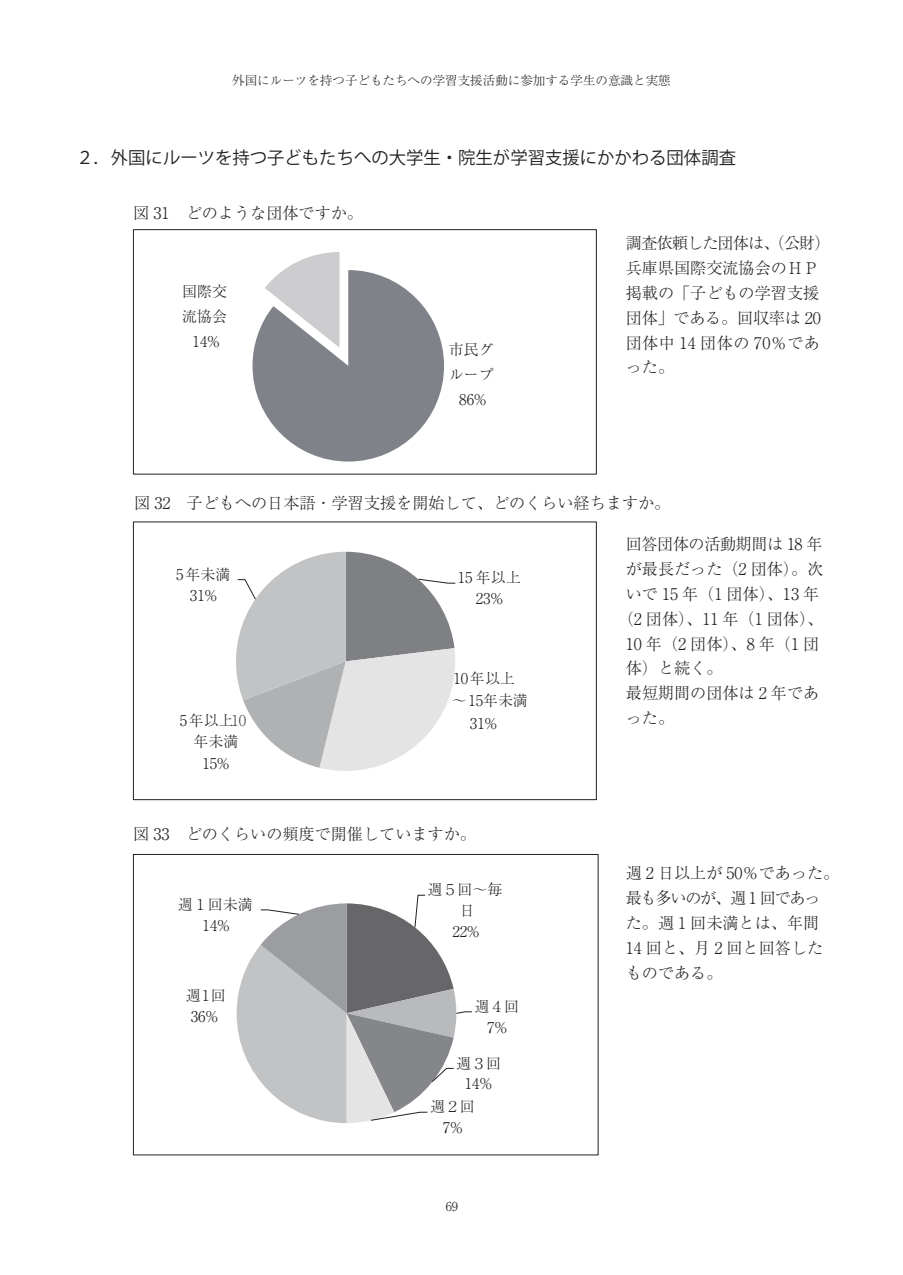
<style>
.page{position:relative;width:903px;height:1275px;background:#fff}
.page>*{position:absolute;margin:0;border:0;box-sizing:border-box;transform-origin:0 0}
.t1{font:17.32px "Koz Go Pro";color:#231f20}
.t2{font:300 16.1px/24.8px "Ryumin Pro";color:#231f20}
.t3{font:300 16.1px "Ryumin Pro";letter-spacing:-.025em;color:#231f20}
.t4{font:300 14.88px/20.7px "Ryumin Pro";color:#231f20;text-align:center}
.t5{font:300 12.42px "Ryumin Pro";color:#231f20}
.s1{color:#4b4c4d}
</style>
<div class="page">
<svg style="left:133px;top:521px;width:464px;height:279px"></svg>
<svg style="left:133px;top:854px;width:466px;height:302px"></svg>
<svg style="left:133px;top:229px;width:464px;height:246px"></svg>
<svg style="left:252px;top:252px;width:192px;height:210px"></svg>
<svg style="left:237px;top:895px;width:235px;height:228px"></svg>
<svg style="left:222px;top:552px;width:240px;height:220px"></svg>
<p class="t5" style="left:232px;top:71px;width:440px">外国にルーツを持つ子どもたちへの学習支援活動に参加する学生の意識と実態</p>
<p class="t1" style="left:76px;top:147px;width:661px">２．外国にルーツを持つ子どもたちへの大学生・院生が学習支援にかかわる団体調査</p>
<p class="t2" style="left:133px;top:199px;width:231px">図 31　どのような団体ですか。</p>
<p class="t4" style="left:182px;top:277px;width:46px;line-height:25.2px">国際交流協会<br>14%</p>
<p class="t4" style="left:449px;top:335px;width:46px;line-height:25.2px">市民グループ<br>86%</p>
<p class="t2" style="left:626px;top:230px;width:206px">調査依頼した団体は、（公財）兵庫県国際交流協会のＨＰ掲載の「子どもの学習支援団体」である。回収率は 20団体中 14 団体の 70％であった。</p>
<p class="t2" style="left:134px;top:489px;width:538px">図 32　子どもへの日本語・学習支援を開始して、どのくらい経ちますか。</p>
<p class="t4" style="left:176px;top:562px;width:56px;line-height:21.2px">5年未満<br>31%</p>
<p class="t4" style="left:458px;top:566px;width:65px;line-height:21.2px">15 年以上<br>23%</p>
<p class="t4" style="left:452px;top:667px;width:78px;line-height:21.3px;text-align:left">10年以上～15年未満</p>
<p class="t4" style="left:180px;top:709px;width:68px">5年以上<span class="s1">10</span></p>
<p class="t4" style="left:470px;top:712px;width:28px">31%</p>
<p class="t4" style="left:193px;top:730px;width:46px;line-height:21.2px">年未満<br>15%</p>
<p class="t2" style="left:133px;top:820px;width:344px">図 33　どのくらいの頻度で開催していますか。</p>
<p class="t4" style="left:178px;top:893px;width:76px">週１回未満<br>14%</p>
<p class="t4" style="left:186px;top:984px;width:41px">週1回<br>36%</p>
<p class="t4" style="left:428px;top:878px;width:76px">週５回～毎日<br>22%</p>
<p class="t4" style="left:474px;top:995px;width:46px">週４回<br>7%</p>
<p class="t4" style="left:456px;top:1051px;width:46px">週３回<br>14%</p>
<p class="t4" style="left:430px;top:1095px;width:46px">週２回<br>7%</p>
<p class="t5" style="left:446px;top:1196px;width:14px">69</p>
<p class="t3" style="left:626px;top:532px;width:198px">回答団体の活動期間は 18 年</p>
<p class="t2" style="left:626px;top:555px;width:199px">が最長だった（2 団体）。次</p>
<p class="t2" style="left:626px;top:580px;width:195px">いで 15 年（1 団体）、13 年</p>
<p class="t2" style="left:618px;top:605px;width:207px">（2 団体）、11 年（1 団体）、</p>
<p class="t2" style="left:626px;top:630px;width:195px">10 年（2 団体）、8 年（1 団</p>
<p class="t2" style="left:626px;top:655px;width:98px">体）と続く。</p>
<p class="t2" style="left:626px;top:679px;width:195px">最短期間の団体は 2 年であ</p>
<p class="t2" style="left:626px;top:704px;width:50px">った。</p>
<p class="t2" style="left:626px;top:860px;width:215px">週 2 日以上が 50％であった。最も多いのが、週 1 回であった。週 1 回未満とは、年間<br>14 回と、月 2 回と回答したものである。</p>
</div>
